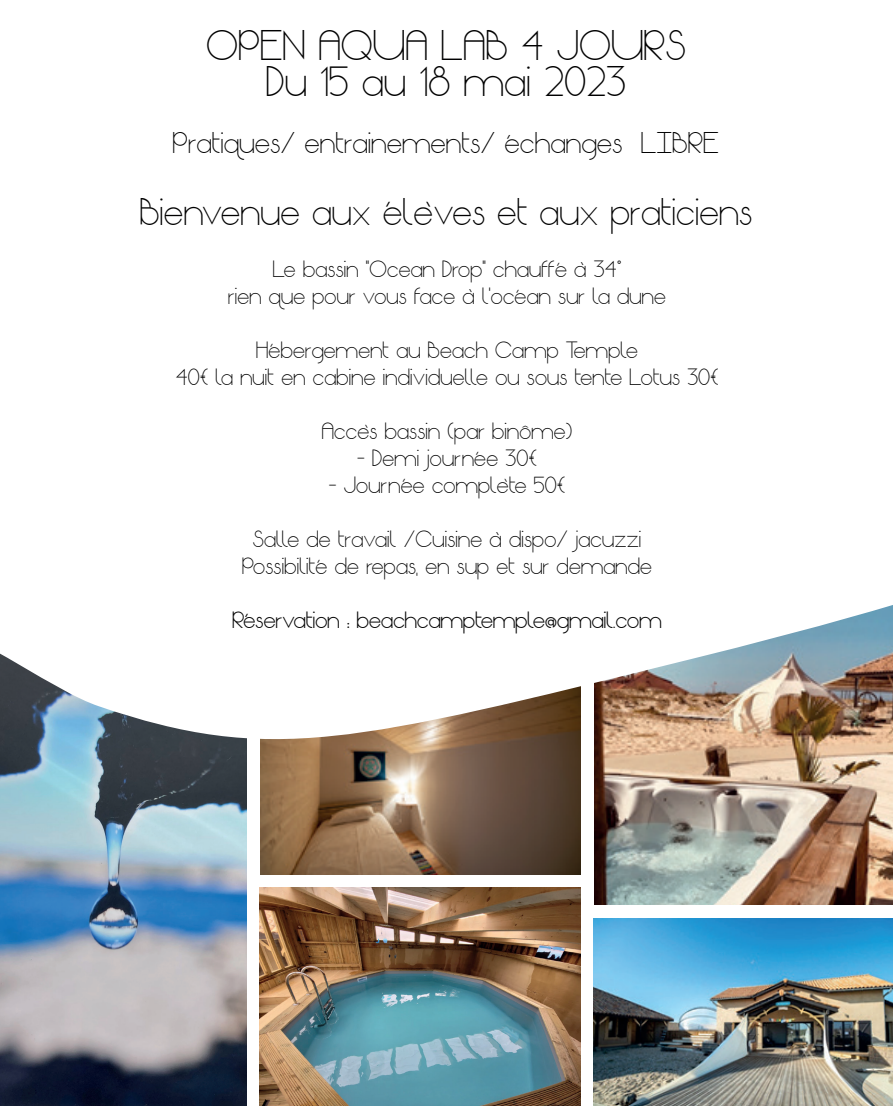
<style>
.page{position:relative;width:893px;height:1106px;background:#fff}
.page>*{position:absolute;margin:0;border:0;box-sizing:border-box;transform-origin:0 0}
.t1{font:300 30px/36px "Origin";color:#000001;text-align:center}
.t2{font:300 27px "Origin";color:#000001}
.t3{font:300 21px "Origin";color:#000001}
.t4{font:300 16.5px/27px "Origin";color:#000001;text-align:center}
.t5{font:16.5px "Origin";color:#000001}
</style>
<div class="page">
<img style="left:246px;top:957px;width:1px;height:135px">
<img style="left:594px;top:800px;width:299px;height:104px">
<img style="left:260px;top:800px;width:320px;height:74px">
<img style="left:259px;top:887px;width:321px;height:219px">
<img style="left:594px;top:918px;width:299px;height:188px">
<img style="left:0;top:800px;width:246px;height:306px">
<img style="left:0;top:605px;width:893px;height:195px">
<div style="left:170px;top:260px;width:553px;height:390px;background:#fff"></div>
<h1 class="t1" style="left:205px;top:28px;width:481px">OPEN AQUA LAB 4 JOURS<br>Du 15 au 18 mai 2023</h1>
<p class="t3" style="left:172px;top:126px;width:548px">Pratiques/ entrainements/ échanges LIBRE</p>
<h2 class="t2" style="left:139px;top:191px;width:614px">Bienvenue aux élèves et aux praticiens</h2>
<p class="t4" style="left:227px;top:255px;width:439px">Le bassin “Ocean Drop” chauffé à 34°<br>rien que pour vous face à l’océan sur la dune</p>
<p class="t4" style="left:175px;top:336px;width:545px">Hébergement au Beach Camp Temple<br>40€ la nuit en cabine individuelle ou sous tente Lotus 30€</p>
<p class="t4" style="left:321px;top:417px;width:252px">Accès bassin (par binôme)</p>
<p class="t4" style="left:356px;top:444px;width:181px">- Demi journée 30€</p>
<p class="t4" style="left:328px;top:471px;width:238px">- Journée complète 50€</p>
<p class="t4" style="left:241px;top:525px;width:411px">Salle de travail /Cuisine à dispo/ jacuzzi<br>Possibilité de repas, en sup et sur demande</p>
<p class="t5" style="left:232px;top:607px;width:431px">Réservation : beachcamptemple@gmail.com</p>
</div>
